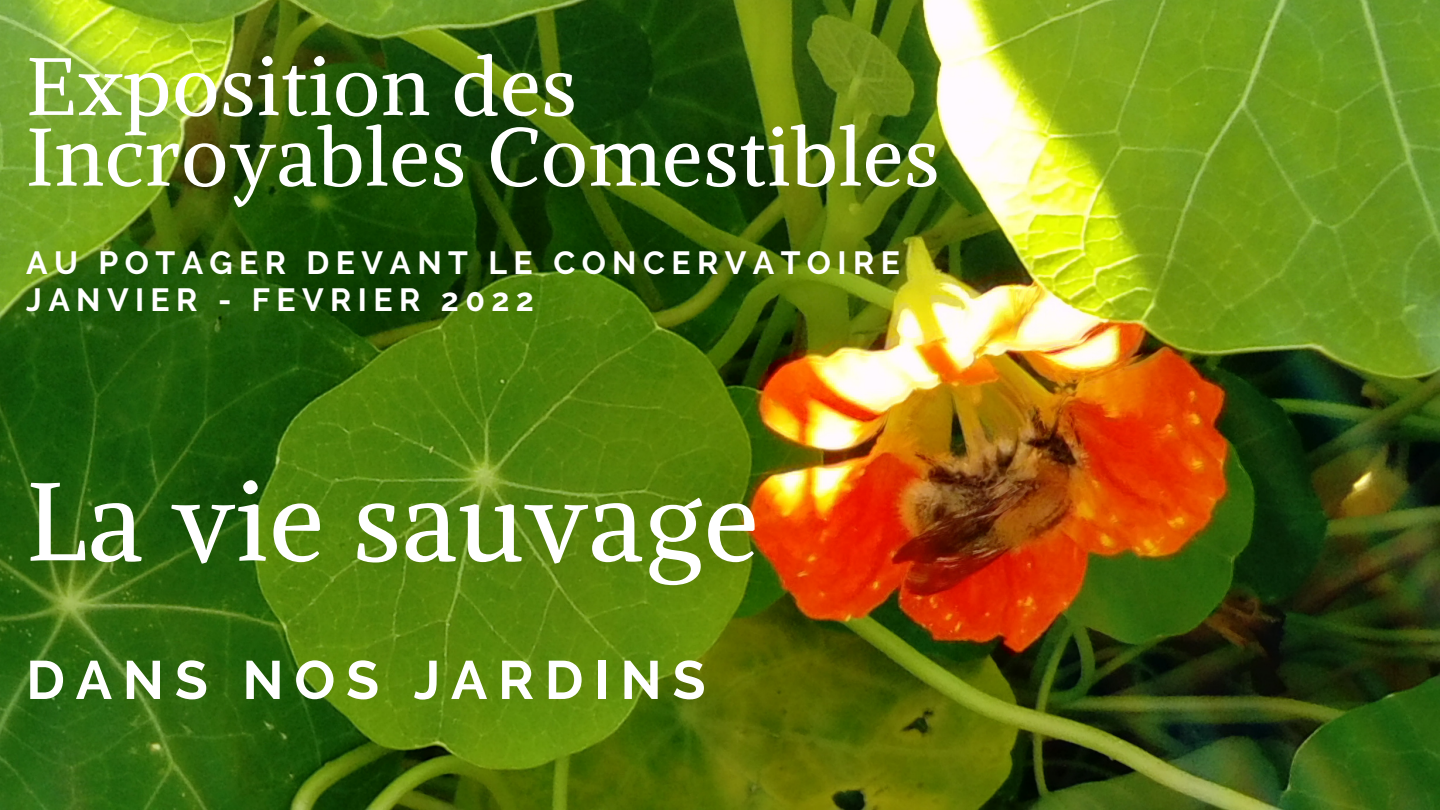
<style>
.page{position:relative;width:1440px;height:810px;background:#fff}
.page>*{position:absolute;margin:0;border:0;box-sizing:border-box;transform-origin:0 0}
.t1{font:110px "Alike";letter-spacing:.015em;color:#fff}
.t2{font:81px/70.5px "Alike";letter-spacing:.015em;color:#fff}
.t3{font:700 54px "Raleway";letter-spacing:.2em;color:#fff}
.t4{font:700 32px "Raleway";letter-spacing:.2em;color:#fff}
</style>
<div class="page">
<img style="left:0;top:0;width:1440px;height:810px">
<p class="t2" style="left:26px;top:51px;width:914px">Exposition des<br>Incroyables Comestibles</p>
<p class="t4" style="left:26px;top:244px;width:875px">AU POTAGER DEVANT LE CONCERVATOIRE</p>
<p class="t4" style="left:26px;top:281px;width:509px">JANVIER - FEVRIER 2022</p>
<p class="t1" style="left:26px;top:452px;width:734px">La vie sauvage</p>
<p class="t3" style="left:26px;top:648px;width:681px">DANS NOS JARDINS</p>
</div>
